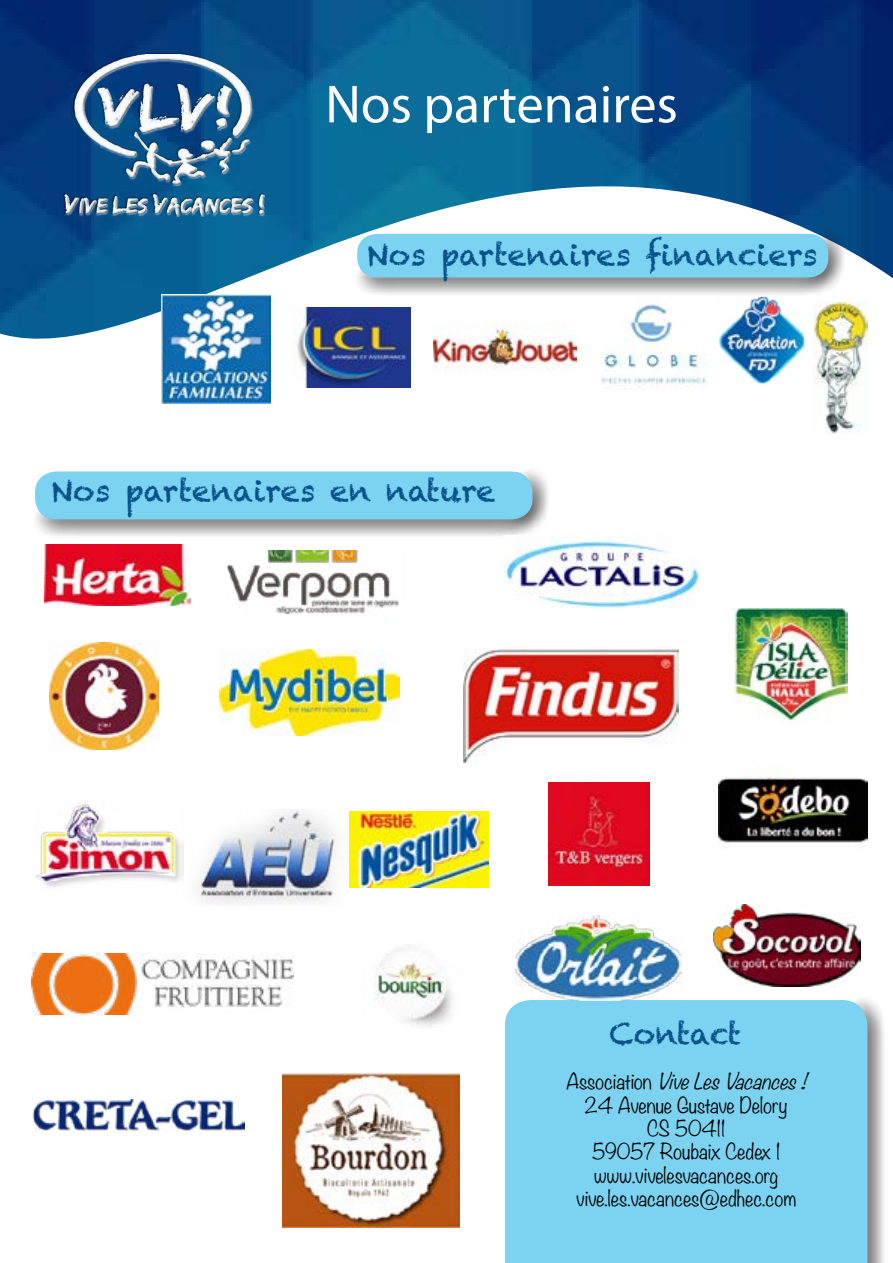
<style>
.page{position:relative;width:893px;height:1263px;background:#fff}
.page>*{position:absolute;margin:0;border:0;box-sizing:border-box;transform-origin:0 0}
.t1{font:54px "Myriad Pro";color:#fff}
.t2{font:30px "Chalkduster";color:#075289}
.t3{font:30px "Chalkduster";letter-spacing:-.02em;color:#075289}
.t4{font:300 19.5px/23.4px "Noteworthy";color:#000;text-align:center}
.s1{font-style:italic}
</style>
<div class="page">
<img style="left:0;top:0;width:893px;height:354px">
<div style="left:63px;top:53px;width:202px;height:163px;background:#fff;opacity:.75"></div>
<div style="left:63px;top:59px;width:202px;height:158px;background:#000;opacity:.75"></div>
<div style="left:502px;top:993px;width:385px;height:270px;background:#000;opacity:.65"></div>
<div style="left:505px;top:1000px;width:362px;height:263px;background:#7bd2f1"></div>
<div style="left:31px;top:464px;width:521px;height:75px;background:#000;opacity:.65"></div>
<div style="left:35px;top:471px;width:498px;height:48px;background:#7bd2f1;border-radius:21px"></div>
<div style="left:353px;top:226px;width:494px;height:71px;background:#000;opacity:.65"></div>
<div style="left:357px;top:234px;width:471px;height:43px;background:#7bd2f1;border-radius:20px"></div>
<img style="left:293px;top:308px;width:117px;height:80px">
<img style="left:503px;top:535px;width:197px;height:73px">
<img style="left:548px;top:782px;width:101px;height:104px">
<img style="left:714px;top:905px;width:146px;height:82px">
<img style="left:516px;top:915px;width:166px;height:85px">
<img style="left:350px;top:812px;width:138px;height:76px">
<img style="left:734px;top:609px;width:113px;height:111px">
<img style="left:35px;top:803px;width:147px;height:84px">
<img style="left:32px;top:954px;width:261px;height:61px">
<img style="left:44px;top:544px;width:147px;height:61px">
<img style="left:719px;top:766px;width:149px;height:82px">
<img style="left:602px;top:296px;width:107px;height:94px">
<img style="left:713px;top:291px;width:97px;height:93px">
<img style="left:182px;top:809px;width:168px;height:96px">
<img style="left:374px;top:948px;width:79px;height:79px">
<img style="left:813px;top:302px;width:54px;height:131px">
<img style="left:220px;top:649px;width:180px;height:86px">
<img style="left:161px;top:294px;width:110px;height:110px">
<img style="left:434px;top:299px;width:142px;height:72px">
<img style="left:227px;top:551px;width:172px;height:64px">
<img style="left:49px;top:643px;width:109px;height:106px">
<img style="left:464px;top:649px;width:214px;height:113px">
<img style="left:32px;top:1099px;width:212px;height:32px">
<img style="left:282px;top:1073px;width:178px;height:155px">
<h1 class="t1" style="left:325px;top:71px;width:354px">Nos partenaires</h1>
<h2 class="t2" style="left:367px;top:237px;width:452px">Nos partenaires financiers</h2>
<h2 class="t2" style="left:51px;top:473px;width:446px">Nos partenaires en nature</h2>
<h2 class="t3" style="left:609px;top:1016px;width:134px">Contact</h2>
<p class="t4" style="left:566px;top:1069px;width:250px">A s s o c i a t i o n <span class="s1">ViveLesVacances!<br></span>24 Avenue Gustave Delory<br>CS 50411<br>59057 Roubaix Cedex 1 www.vivelesvacances.org vive.les.vacances@edhec.com</p>
</div>
